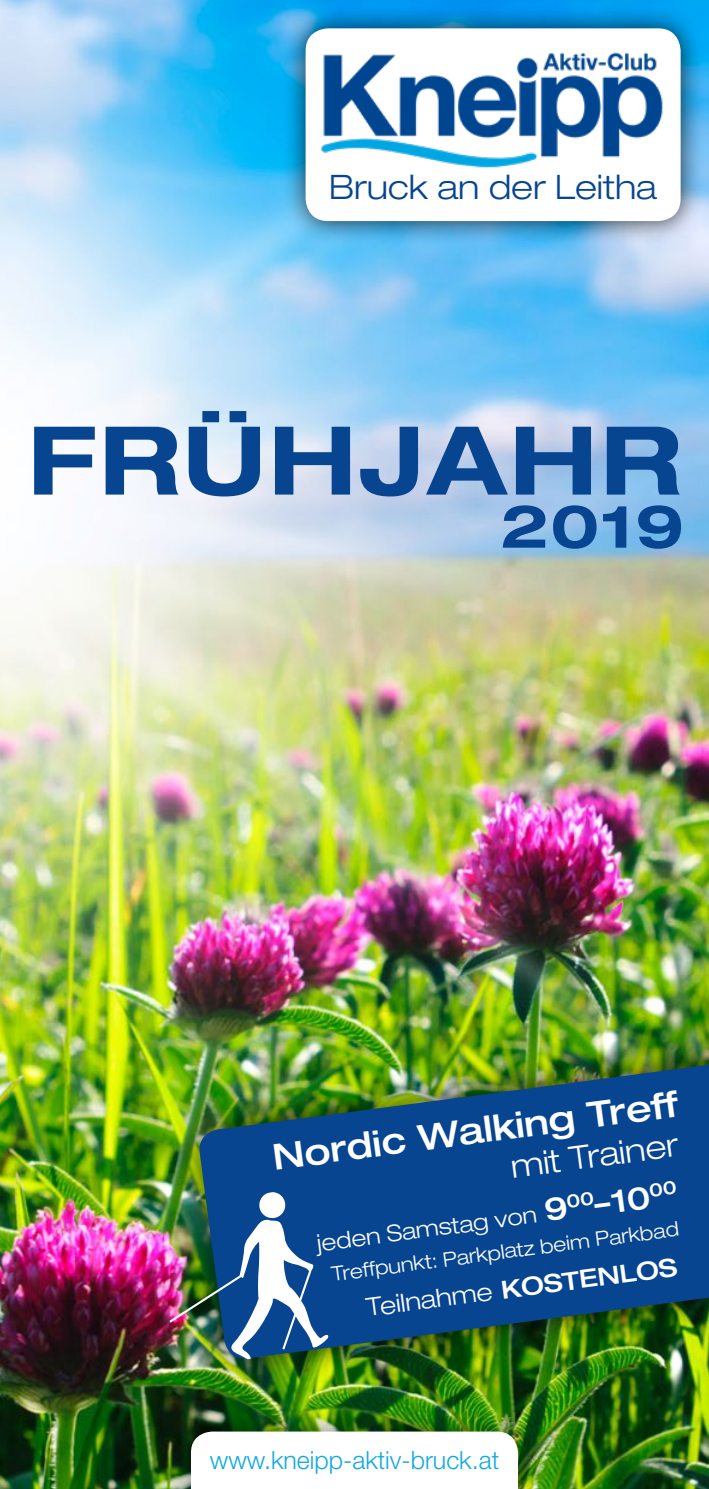
<style>
.page{position:relative;width:709px;height:1489px;background:#fff}
.page>*{position:absolute;margin:0;border:0;box-sizing:border-box;transform-origin:0 0}
.t1{font:700 expanded 95px "Helvetica Neue LT Std";letter-spacing:.03em;color:#074591}
.t2{font:700 expanded 59.5px "Helvetica Neue LT Std";color:#074591}
.t3{font:500 expanded 35.75px "Helvetica Neue LT Std";color:#fff}
.t4{font:300 expanded 33.75px "Helvetica Neue LT Std";color:#074591}
.t5{font:300 expanded 32.5px "Helvetica Neue LT Std";color:#fff}
.t6{font:300 25px "Helvetica Neue LT Std";color:#11a9e2}
.t7{font:300 expanded 25px "Helvetica Neue LT Std";color:#fff}
.t8{font:300 expanded 23px "Helvetica Neue LT Std";color:#fff}
.t9{font:300 expanded 20px "Helvetica Neue LT Std";color:#fff}
.s1{font-weight:500}
</style>
<div class="page">
<img style="left:0;top:0;width:709px;height:1488px">
<div style="left:282px;top:4px;width:422px;height:241px;background:#000;opacity:.75"></div>
<div style="left:305px;top:28px;width:375px;height:193px;background:#fff;border-radius:22px"></div>
<img style="left:321px;top:52px;width:342px;height:116px">
<div style="left:167px;top:1407px;width:374px;height:81px;background:#000;opacity:.5"></div>
<svg style="left:191px;top:1431px;width:327px;height:57px"></svg>
<div style="left:170px;top:1032px;width:539px;height:356px;background:#000;opacity:.75"></div>
<img style="left:197px;top:1062px;width:512px;height:298px">
<img style="left:169px;top:1191px;width:161px;height:168px">
<div style="left:544px;top:1180px;width:132px;height:41px;background:#074591"></div>
<h3 class="t4" style="left:329px;top:167px;width:329px">Bruck an der Leitha</h3>
<h1 class="t1" style="left:28px;top:401px;width:655px">FRÜHJAHR</h1>
<h2 class="t2" style="left:500px;top:489px;width:185px">2019</h2>
<h3 class="t3" style="left:270px;top:1133px;width:410px;rotate:-7deg">Nordic Walking Treff</h3>
<h3 class="t5" style="left:508px;top:1146px;width:170px;rotate:-7deg">mit Trainer</h3>
<p class="t8" style="left:315px;top:1230px;width:223px;rotate:-8deg">jeden Samstag von</p>
<p class="t9" style="left:330px;top:1260px;width:352px;rotate:-7deg">Treffpunkt: Parkplatz beim Parkbad</p>
<p class="t7" style="left:364px;top:1292px;width:315px;rotate:-8deg">Teilnahme <span class="s1">KOSTENLOS</span></p>
<p class="t6" style="left:210px;top:1444px;width:291px">www.kneipp-aktiv-bruck.at</p>
</div>
